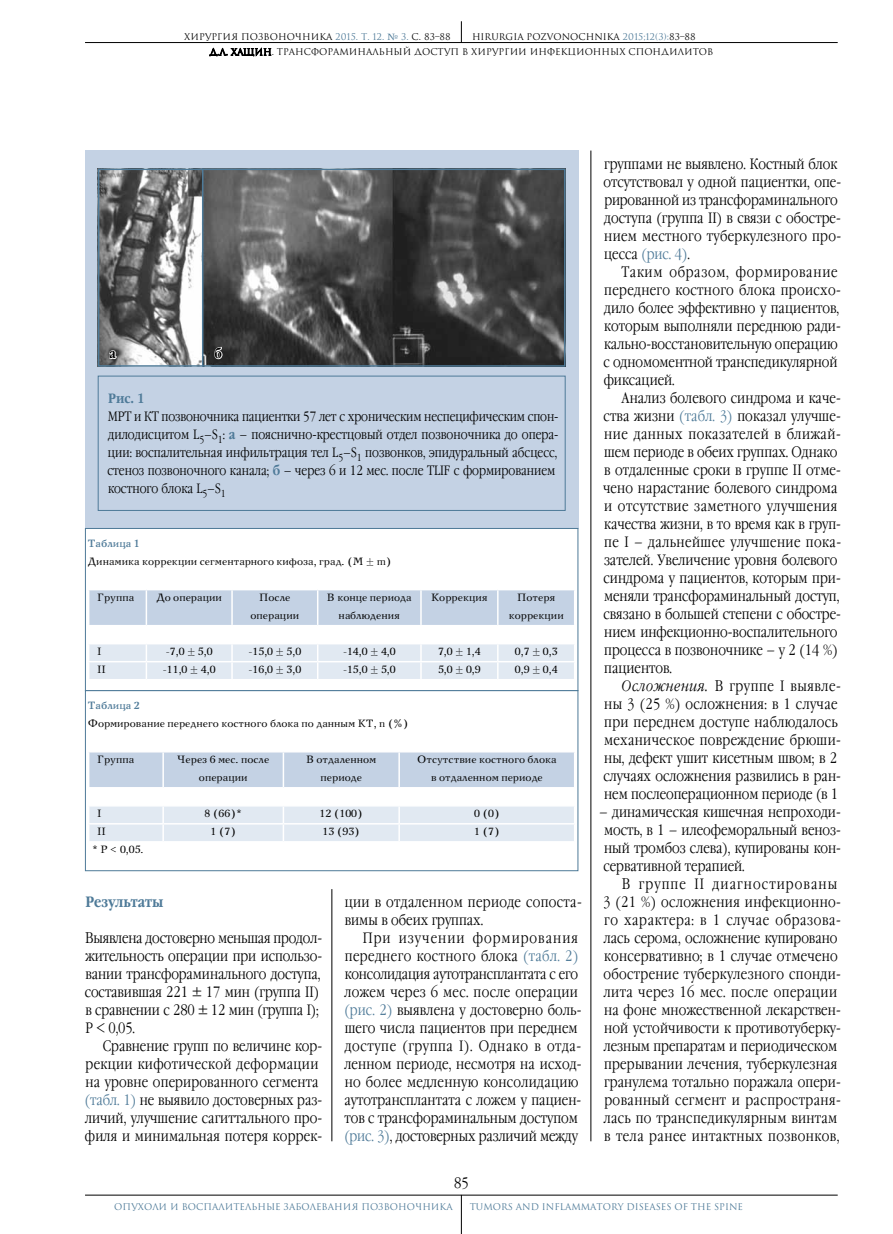
<style>
.page{position:relative;width:893px;height:1234px;background:#fff}
.page>*{position:absolute;margin:0;border:0;box-sizing:border-box;transform-origin:0 0}
.t1{font:300 15px/18px "Garamond Narrow C";letter-spacing:.005em;color:#000}
.t2{font:300 15px/18px "Garamond Narrow C";letter-spacing:.025em;color:#000}
.t3{font:700 15px "Garamond Narrow C";color:#4e7a98}
.t4{font:300 13.5px/18px "Garamond Narrow C";color:#000}
.t5{font:700 13.5px "Garamond Narrow C";color:#4e7a98}
.t6{font:700 13.5px "Garamond Narrow C";color:#000}
.t7{font:10.5px/18px "New Journal C";color:#000;text-align:center}
.t8{font:700 10.5px "New Journal C";color:#4e7a98}
.t9{font:9px/15.3px "Romul";color:#000}
.t10{font:9px "Romul";color:#4e7a98}
.s1{color:#4e7a98}
.s2{font-family:"New Journal C";color:#4e7a98}
.s3{font-weight:700;color:#4e7a98}
.s4{font-style:italic}
</style>
<div class="page">
<hr style="left:85px;top:1194px;width:753px;height:1px;background:#000">
<hr style="left:85px;top:42px;width:753px;height:1px;background:#000">
<svg style="left:461px;top:21px;width:1px;height:21px"></svg>
<hr style="left:461px;top:1194px;width:1px;height:39px;background:#000">
<svg style="left:209px;top:48px;width:62px;height:9px"></svg>
<hr style="left:332px;top:888px;width:1px;height:252px;background:#000">
<hr style="left:591px;top:150px;width:1px;height:990px;background:#000">
<div style="left:85px;top:150px;width:493px;height:378px;background:#c4d2e4"></div>
<div style="left:98px;top:375px;width:468px;height:135px;border:1px solid #4e7a98"></div>
<svg style="left:85px;top:691px;width:494px;height:180px"></svg>
<svg style="left:85px;top:527px;width:494px;height:164px"></svg>
<img style="left:101px;top:171px;width:462px;height:192px">
<div style="left:98px;top:168px;width:468px;height:198px;border:2px solid #4e7a98"></div>
<svg style="left:108px;top:345px;width:10px;height:15px"></svg>
<svg style="left:213px;top:321px;width:10px;height:39px"></svg>
<hr style="left:202px;top:168px;width:1px;height:198px;background:#4e7a98">
<p class="t9" style="left:209px;top:29px;width:505px;text-indent:263px">HIRURGIA POZVONOCHNIKA <span class="s1">2015;12(3):</span>83–88<br>Д.Л. ХАЩИН. ТРАНСФОРАМИНАЛЬНЫЙ ДОСТУП В ХИРУРГИИ ИНФЕКЦИОННЫХ СПОНДИЛИТОВ</p>
<p class="t9" style="left:184px;top:29px;width:268px">ХИРУРГИЯ ПОЗВОНОЧНИКА <span class="s1">2015. Т. 12.</span> <span class="s2">№</span> <span class="s1">3.</span> С. 83–88</p>
<p class="t6" style="left:109px;top:346px;width:8px">а</p>
<p class="t6" style="left:215px;top:346px;width:9px">б</p>
<p class="t5" style="left:108px;top:390px;width:38px">Рис. 1</p>
<p class="t4" style="left:107px;top:407px;width:453px">МРТ и КТ позвоночника пациентки 57 лет с хроническим неспецифическим спон&shy;дилодисцитом L<sub>5</sub>–S<sub>1</sub>: <span class="s3">а</span> – пояснично-крестцовый отдел позвоночника до опера&shy;ции: воспалительная инфильтрация тел L<sub>5</sub>–S<sub>1</sub> позвонков, эпидуральный абсцесс, стеноз позвоночного канала; <span class="s3">б</span> – через 6 и 12 мес. после TLIF с формированием костного блока L<sub>5</sub>–S<sub>1</sub></p>
<p class="t8" style="left:88px;top:536px;width:53px">Таблица 1</p>
<p class="t7" style="left:88px;top:552px;width:305px">Динамика коррекции сегментарного кифоза, град. (М ± m)</p>
<p class="t7" style="left:97px;top:588px;width:39px">Группа</p>
<p class="t7" style="left:156px;top:588px;width:67px">До операции</p>
<p class="t7" style="left:251px;top:588px;width:50px">После операции</p>
<p class="t7" style="left:327px;top:588px;width:86px">В конце периода наблюдения</p>
<p class="t7" style="left:431px;top:588px;width:58px">Коррекция</p>
<p class="t7" style="left:509px;top:588px;width:57px">Потеря коррекции</p>
<p class="t7" style="left:97px;top:642px;width:6px">I</p>
<p class="t7" style="left:166px;top:642px;width:48px">-7,0 ± 5,0</p>
<p class="t7" style="left:249px;top:642px;width:54px">-15,0 ± 5,0</p>
<p class="t7" style="left:343px;top:642px;width:54px">-14,0 ± 4,0</p>
<p class="t7" style="left:438px;top:642px;width:44px">7,0 ± 1,4</p>
<p class="t7" style="left:515px;top:642px;width:44px">0,7 ± 0,3</p>
<p class="t7" style="left:97px;top:660px;width:10px">II</p>
<p class="t7" style="left:163px;top:660px;width:54px">-11,0 ± 4,0</p>
<p class="t7" style="left:249px;top:660px;width:54px">-16,0 ± 3,0</p>
<p class="t7" style="left:343px;top:660px;width:54px">-15,0 ± 5,0</p>
<p class="t7" style="left:438px;top:660px;width:44px">5,0 ± 0,9</p>
<p class="t7" style="left:515px;top:660px;width:44px">0,9 ± 0,4</p>
<p class="t8" style="left:88px;top:698px;width:53px">Таблица 2</p>
<p class="t7" style="left:88px;top:714px;width:322px">Формирование переднего костного блока по данным КТ, n (%)</p>
<p class="t7" style="left:97px;top:750px;width:39px">Группа</p>
<p class="t7" style="left:177px;top:750px;width:93px">Через 6 мес. после операции</p>
<p class="t7" style="left:306px;top:750px;width:72px">В отдаленном периоде</p>
<p class="t7" style="left:417px;top:750px;width:141px">Отсутствие костного блока в отдаленном периоде</p>
<p class="t7" style="left:97px;top:804px;width:6px">I</p>
<p class="t7" style="left:205px;top:804px;width:39px">8 (66)*</p>
<p class="t7" style="left:320px;top:804px;width:45px">12 (100)</p>
<p class="t7" style="left:474px;top:804px;width:27px">0 (0)</p>
<p class="t7" style="left:97px;top:822px;width:10px">II</p>
<p class="t7" style="left:210px;top:822px;width:27px">1 (7)</p>
<p class="t7" style="left:323px;top:822px;width:39px">13 (93)</p>
<p class="t7" style="left:474px;top:822px;width:27px">1 (7)</p>
<p class="t7" style="left:92px;top:840px;width:53px">* P &lt; 0,05.</p>
<p class="t3" style="left:85px;top:893px;width:79px">Результаты</p>
<p class="t1" style="left:85px;top:929px;width:239px">Выявлена достоверно меньшая продол&shy;жительность операции при использо&shy;вании трансфораминального доступа, составившая 221 ± 17 мин (группа II) в сравнении с 280 ± 12 мин (группа I);<br>P &lt; 0,05.</p>
<p class="t1" style="left:85px;top:1037px;width:239px;text-indent:18px">Сравнение групп по величине кор&shy;рекции кифотической деформации на уровне оперированного сегмента <span class="s1">(табл. 1)</span> не выявило достоверных раз&shy;личий, улучшение сагиттального про&shy;филя и минимальная потеря коррек-</p>
<p class="t2" style="left:345px;top:893px;width:238px">ции в отдаленном периоде сопоста&shy;вимы в обеих группах.</p>
<p class="t1" style="left:344px;top:929px;width:239px;text-indent:18px">При изучении формирования переднего костного блока <span class="s1">(табл. 2) </span>консолидация аутотрансплантата с его ложем через 6 мес. после операции <span class="s1">(рис. 2)</span> выявлена у достоверно боль&shy;шего числа пациентов при переднем доступе (группа I). Однако в отда&shy;ленном периоде, несмотря на исход&shy;но более медленную консолидацию аутотрансплантата с ложем у пациен&shy;тов с трансфораминальным доступом <span class="s1">(рис. 3)</span>, достоверных различий между</p>
<p class="t1" style="left:454px;top:1173px;width:16px">85</p>
<p class="t1" style="left:603px;top:155px;width:239px">группами не выявлено. Костный блок отсутствовал у одной пациентки, опе&shy;рированной из трансфораминального доступа (группа II) в связи с обостре&shy;нием местного туберкулезного про&shy;цесса <span class="s1">(рис. 4)</span>.</p>
<p class="t1" style="left:603px;top:263px;width:239px;text-indent:18px">Таким образом, формирование переднего костного блока происхо&shy;дило более эффективно у пациентов, которым выполняли переднюю ради&shy;кально-восстановительную операцию с одномоментной транспедикулярной фиксацией.</p>
<p class="t1" style="left:603px;top:389px;width:240px;text-indent:19px">Анализ болевого синдрома и каче&shy;ства жизни <span class="s1">(табл. 3)</span> показал улучше&shy;ние данных показателей в ближай&shy;шем периоде в обеих группах. Однако в отдаленные сроки в группе II отме&shy;чено нарастание болевого синдрома и отсутствие заметного улучшения качества жизни, в то время как в груп&shy;пе I – дальнейшее улучшение пока&shy;зателей. Увеличение уровня болевого синдрома у пациентов, которым при&shy;меняли трансфораминальный доступ, связано в большей степени с обостре&shy;нием инфекционно-воспалительного процесса в позвоночнике – у 2 (14 %) пациентов.</p>
<p class="t1" style="left:603px;top:677px;width:239px;text-indent:18px"><span class="s4">Осложнения.</span> В группе I выявле&shy;ны 3 (25 %) осложнения: в 1 случае при переднем доступе наблюдалось механическое повреждение брюши&shy;ны, дефект ушит кисетным швом; в 2 случаях осложнения развились в ран&shy;нем послеоперационном периоде (в 1</p>
<p class="t1" style="left:599px;top:803px;width:243px;text-align:justify">– динамическая кишечная непроходи&shy;мость, в 1 – илеофеморальный веноз&shy;ный тромбоз слева), купированы кон&shy;сервативной терапией.</p>
<p class="t1" style="left:603px;top:875px;width:239px;text-indent:19px">В группе II диагностированы 3 (21 %) осложнения инфекционно&shy;го характера: в 1 случае образова&shy;лась серома, осложнение купировано консервативно; в 1 случае отмечено обострение туберкулезного спонди&shy;лита через 16 мес. после операции на фоне множественной лекарствен&shy;ной устойчивости к противотуберку&shy;лезным препаратам и периодическом прерывании лечения, туберкулезная гранулема тотально поражала опери&shy;рованный сегмент и распространя&shy;лась по транспедикулярным винтам в тела ранее интактных позвонков,</p>
<p class="t10" style="left:114px;top:1200px;width:340px">ОПУХОЛИ И ВОСПАЛИТЕЛЬНЫЕ ЗАБОЛЕВАНИЯ ПОЗВОНОЧНИКА</p>
<p class="t10" style="left:470px;top:1200px;width:275px">TUMORS AND INFLAMMATORY DISEASES OF THE SPINE</p>
</div>
